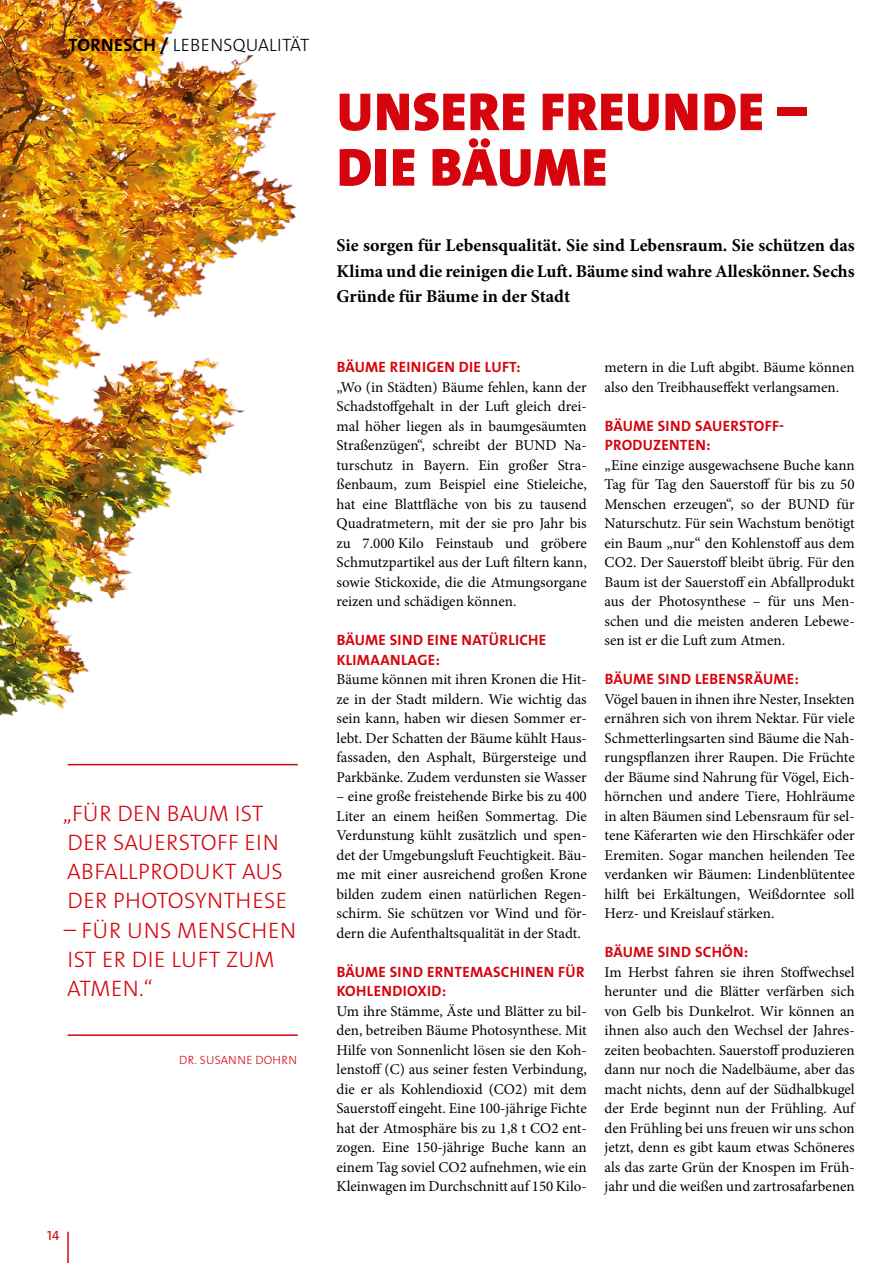
<style>
.page{position:relative;width:893px;height:1263px;background:#fff}
.page>*{position:absolute;margin:0;border:0;box-sizing:border-box;transform-origin:0 0}
.t1{font:900 54px/55.5px "SPD The Sans";letter-spacing:.02em;color:#d5040d}
.Zitat{font:300 22.5px/29.2px "SPD The Sans";letter-spacing:.02em;color:#d5040d}
.Anreißer{font:700 18px/25.5px "Minion Pro";color:#000;text-align:justify}
.Kolumne_lebend___sch{font:300 18px "SPD The Sans";letter-spacing:.02em;color:#000}
.Fließ_1-spaltig{font:15px/19.5px "Minion Pro";color:#000;text-align:justify}
.Zwischenüberschrift{font:700 15px/19.5px "SPD The Sans";letter-spacing:.02em;color:#d5040d}
.t2{font:13.5px "SPD The Sans";color:#d5040d}
.Verfasser_Zitat{font:300 12px "SPD The Sans";letter-spacing:.02em;color:#d5040d}
.s1{font-weight:700}
</style>
<div class="page">
<img style="left:0;top:0;width:298px;height:766px">
<hr style="left:68px;top:764px;width:230px;height:1px;background:#d5040d">
<hr style="left:68px;top:1034px;width:230px;height:2px;background:#d5040d">
<hr style="left:67px;top:1232px;width:2px;height:31px;background:#d5040d">
<p class="Kolumne_lebend___sch" style="left:69px;top:33px;width:242px"><span class="s1">TORNESCH /</span> LEBENSQUALITÄT</p>
<p class="Zitat" style="left:63px;top:798px;width:226px">„FÜR DEN BAUM IST<br>DER SAUERSTOFF EIN<br>ABFALLPRODUKT AUS<br>DER PHOTOSYNTHESE</p>
<p class="Zitat" style="left:64px;top:915px;width:234px">– FÜR UNS MENSCHEN<br>IST ER DIE LUFT ZUM<br>ATMEN.“</p>
<p class="t2" style="left:47px;top:1227px;width:14px">14</p>
<p class="Verfasser_Zitat" style="left:179px;top:1053px;width:119px">DR. SUSANNE DOHRN</p>
<p class="t1" style="left:337px;top:85px;width:471px">UNSERE FREUNDE –<br>DIE BÄUME</p>
<p class="Anreißer" style="left:337px;top:233px;width:520px">Sie sorgen für Lebensqualität. Sie sind Lebensraum. Sie schützen das Klima und die reinigen die Luft. Bäume sind wahre Alleskönner. Sechs Gründe für Bäume in der Stadt</p>
<p class="Zwischenüberschrift" style="left:337px;top:357px;width:186px">BÄUME REINIGEN DIE LUFT:</p>
<p class="Fließ_1-spaltig" style="left:337px;top:377px;width:252px">„Wo (in Städten) Bäume fehlen, kann der Schadstoffgehalt in der Luft gleich drei&shy;mal höher liegen als in baumgesäumten Straßenzügen“, schreibt der BUND Na&shy;turschutz in Bayern. Ein großer Stra&shy;ßenbaum, zum Beispiel eine Stieleiche, hat eine Blattfläche von bis zu tausend Quadratmetern, mit der sie pro Jahr bis zu 7.000 Kilo Feinstaub und gröbere Schmutzpartikel aus der Luft filtern kann, sowie Stickoxide, die die Atmungsorgane reizen und schädigen können.</p>
<p class="Zwischenüberschrift" style="left:337px;top:630px;width:211px">BÄUME SIND EINE NATÜRLICHE<br>KLIMAANLAGE:</p>
<p class="Fließ_1-spaltig" style="left:337px;top:670px;width:252px">Bäume können mit ihren Kronen die Hit&shy;ze in der Stadt mildern. Wie wichtig das sein kann, haben wir diesen Sommer er&shy;lebt. Der Schatten der Bäume kühlt Haus&shy;fassaden, den Asphalt, Bürgersteige und Parkbänke. Zudem verdunsten sie Wasser</p>
<p class="Fließ_1-spaltig" style="left:337px;top:787px;width:252px">– eine große freistehende Birke bis zu 400<br>Liter an einem heißen Sommertag. Die Verdunstung kühlt zusätzlich und spen&shy;det der Umgebungsluft Feuchtigkeit. Bäu&shy;me mit einer ausreichend großen Krone bilden zudem einen natürlichen Regen&shy;schirm. Sie schützen vor Wind und för&shy;dern die Aufenthaltsqualität in der Stadt.</p>
<p class="Zwischenüberschrift" style="left:337px;top:962px;width:249px">BÄUME SIND ERNTEMASCHINEN FÜR<br>KOHLENDIOXID:</p>
<p class="Fließ_1-spaltig" style="left:337px;top:1001px;width:252px">Um ihre Stämme, Äste und Blätter zu bil&shy;den, betreiben Bäume Photosynthese. Mit Hilfe von Sonnenlicht lösen sie den Koh&shy;lenstoff (C) aus seiner festen Verbindung, die er als Kohlendioxid (CO2) mit dem Sauerstoff eingeht. Eine 100-jährige Fichte hat der Atmosphäre bis zu 1,8 t CO2 ent&shy;zogen. Eine 150-jährige Buche kann an einem Tag soviel CO2 aufnehmen, wie ein Kleinwagen im Durchschnitt auf 150 Kilo-</p>
<p class="Fließ_1-spaltig" style="left:605px;top:358px;width:252px">metern in die Luft abgibt. Bäume können also den Treibhauseffekt verlangsamen.</p>
<p class="Zwischenüberschrift" style="left:605px;top:416px;width:181px">BÄUME SIND SAUERSTOFF-<br>PRODUZENTEN:</p>
<p class="Fließ_1-spaltig" style="left:605px;top:455px;width:252px">„Eine einzige ausgewachsene Buche kann Tag für Tag den Sauerstoff für bis zu 50<br>Menschen erzeugen“, so der BUND für Naturschutz. Für sein Wachstum benötigt ein Baum „nur“ den Kohlenstoff aus dem CO2. Der Sauerstoff bleibt übrig. Für den Baum ist der Sauerstoff ein Abfallprodukt aus der Photosynthese – für uns Men&shy;schen und die meisten anderen Lebewe&shy;sen ist er die Luft zum Atmen.</p>
<p class="Zwischenüberschrift" style="left:605px;top:669px;width:196px">BÄUME SIND LEBENSRÄUME:</p>
<p class="Fließ_1-spaltig" style="left:605px;top:689px;width:252px">Vögel bauen in ihnen ihre Nester, Insekten ernähren sich von ihrem Nektar. Für viele Schmetterlingsarten sind Bäume die Nah&shy;rungspflanzen ihrer Raupen. Die Früchte der Bäume sind Nahrung für Vögel, Eich&shy;hörnchen und andere Tiere, Hohlräume in alten Bäumen sind Lebensraum für sel&shy;tene Käferarten wie den Hirschkäfer oder Eremiten. Sogar manchen heilenden Tee verdanken wir Bäumen: Lindenblütentee hilft bei Erkältungen, Weißdorntee soll Herz- und Kreislauf stärken.</p>
<p class="Zwischenüberschrift" style="left:605px;top:942px;width:145px">BÄUME SIND SCHÖN:</p>
<p class="Fließ_1-spaltig" style="left:605px;top:962px;width:252px">Im Herbst fahren sie ihren Stoffwechsel herunter und die Blätter verfärben sich von Gelb bis Dunkelrot. Wir können an ihnen also auch den Wechsel der Jahres&shy;zeiten beobachten. Sauerstoff produzieren dann nur noch die Nadelbäume, aber das macht nichts, denn auf der Südhalbkugel der Erde beginnt nun der Frühling. Auf den Frühling bei uns freuen wir uns schon jetzt, denn es gibt kaum etwas Schöneres als das zarte Grün der Knospen im Früh&shy;jahr und die weißen und zartrosafarbenen</p>
</div>
